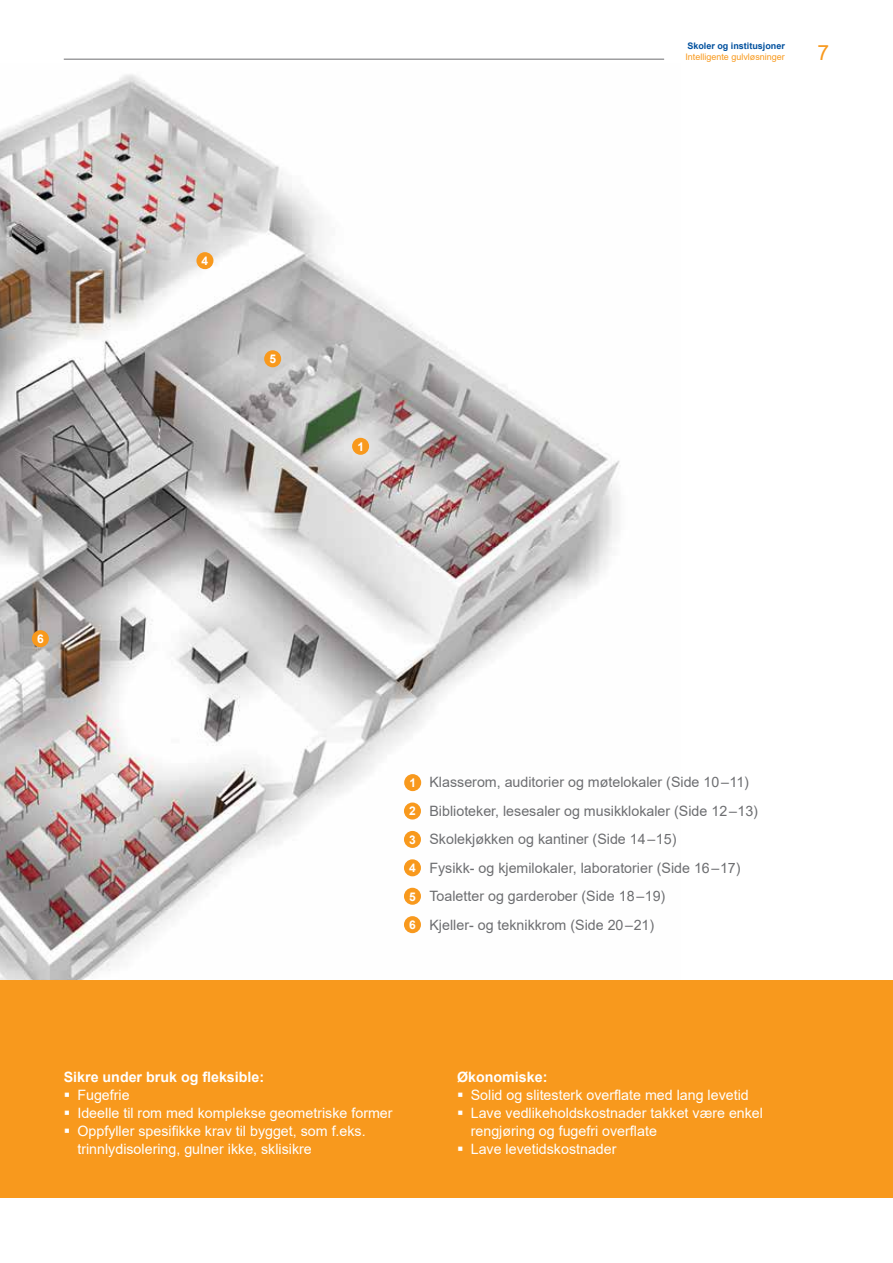
<style>
.page{position:relative;width:893px;height:1263px;background:#fff}
.page>*{position:absolute;margin:0;border:0;box-sizing:border-box;transform-origin:0 0}
.t1{font:21px "Arial";color:#f8991d}
.t2{font:14.25px/18.1px "Arial";color:#fff}
.t3{font:14.25px/28.5px "Arial";color:#6d6e71}
.t4{font:700 14.25px "Arial";color:#fff}
.t5{font:700 12px "Arial";color:#fff}
.t6{font:9px "Arial";color:#f8991d}
.t7{font:700 9px "Arial";color:#00509e}
</style>
<div class="page">
<hr style="left:64px;top:59px;width:600px;height:1px;background:#6d6e71">
<img style="left:0;top:74px;width:620px;height:906px">
<div style="left:0;top:980px;width:893px;height:218px;background:#f8991d"></div>
<div style="left:404px;top:774px;width:17px;height:17px;background:#f8991d;border-radius:50%"></div>
<div style="left:404px;top:802px;width:17px;height:17px;background:#f8991d;border-radius:50%"></div>
<div style="left:404px;top:831px;width:17px;height:17px;background:#f8991d;border-radius:50%"></div>
<div style="left:404px;top:859px;width:17px;height:17px;background:#f8991d;border-radius:50%"></div>
<div style="left:404px;top:888px;width:17px;height:17px;background:#f8991d;border-radius:50%"></div>
<div style="left:404px;top:916px;width:17px;height:17px;background:#f8991d;border-radius:50%"></div>
<div style="left:352px;top:438px;width:17px;height:17px;background:#f8991d;border-radius:50%"></div>
<div style="left:196px;top:252px;width:17px;height:17px;background:#f8991d;border-radius:50%"></div>
<div style="left:264px;top:350px;width:17px;height:17px;background:#f8991d;border-radius:50%"></div>
<div style="left:32px;top:630px;width:17px;height:17px;background:#f8991d;border-radius:50%"></div>
<p class="t7" style="left:687px;top:40px;width:99px">Skoler og institusjoner</p>
<p class="t6" style="left:685px;top:50px;width:101px">Intelligente gulvløsninger</p>
<h1 class="t1" style="left:817px;top:38px;width:13px">7</h1>
<p class="t5" style="left:201px;top:252px;width:8px">4</p>
<p class="t5" style="left:269px;top:350px;width:8px">5</p>
<p class="t5" style="left:357px;top:438px;width:8px">1</p>
<p class="t5" style="left:37px;top:630px;width:8px">6</p>
<p class="t5" style="left:409px;top:774px;width:8px">1</p>
<p class="t5" style="left:409px;top:803px;width:8px">2</p>
<p class="t5" style="left:409px;top:831px;width:8px">3</p>
<p class="t5" style="left:409px;top:859px;width:8px">4</p>
<p class="t5" style="left:409px;top:888px;width:8px">5</p>
<p class="t5" style="left:409px;top:916px;width:8px">6</p>
<p class="t3" style="left:429px;top:768px;width:330px">Klasserom, auditorier og møtelokaler (Side 10–11)<br>Biblioteker, lesesaler og musikklokaler (Side 12–13)<br>Skolekjøkken og kantiner (Side 14–15)<br>Fysikk- og kjemilokaler, laboratorier (Side 16–17)<br>Toaletter og garderober (Side 18–19)<br>Kjeller- og teknikkrom (Side 20–21)</p>
<p class="t4" style="left:64px;top:1066px;width:202px">Sikre under bruk og fleksible:</p>
<p class="t2" style="left:64px;top:1085px;width:67px">▪ Fugefrie</p>
<p class="t2" style="left:64px;top:1104px;width:330px">▪ Ideelle til rom med komplekse geometriske former</p>
<p class="t2" style="left:77px;top:1122px;width:290px;text-indent:-14px">▪ Oppfyller spesifikke krav til bygget, som f.eks. trinnlydisolering, gulner ikke, sklisikre</p>
<p class="t4" style="left:457px;top:1066px;width:92px">Økonomiske:</p>
<p class="t2" style="left:457px;top:1085px;width:293px">▪ Solid og slitesterk overflate med lang levetid</p>
<p class="t2" style="left:471px;top:1104px;width:294px;text-indent:-14px">▪ Lave vedlikeholdskostnader takket være enkel rengjøring og fugefri overflate</p>
<p class="t2" style="left:457px;top:1140px;width:161px">▪ Lave levetidskostnader</p>
</div>
